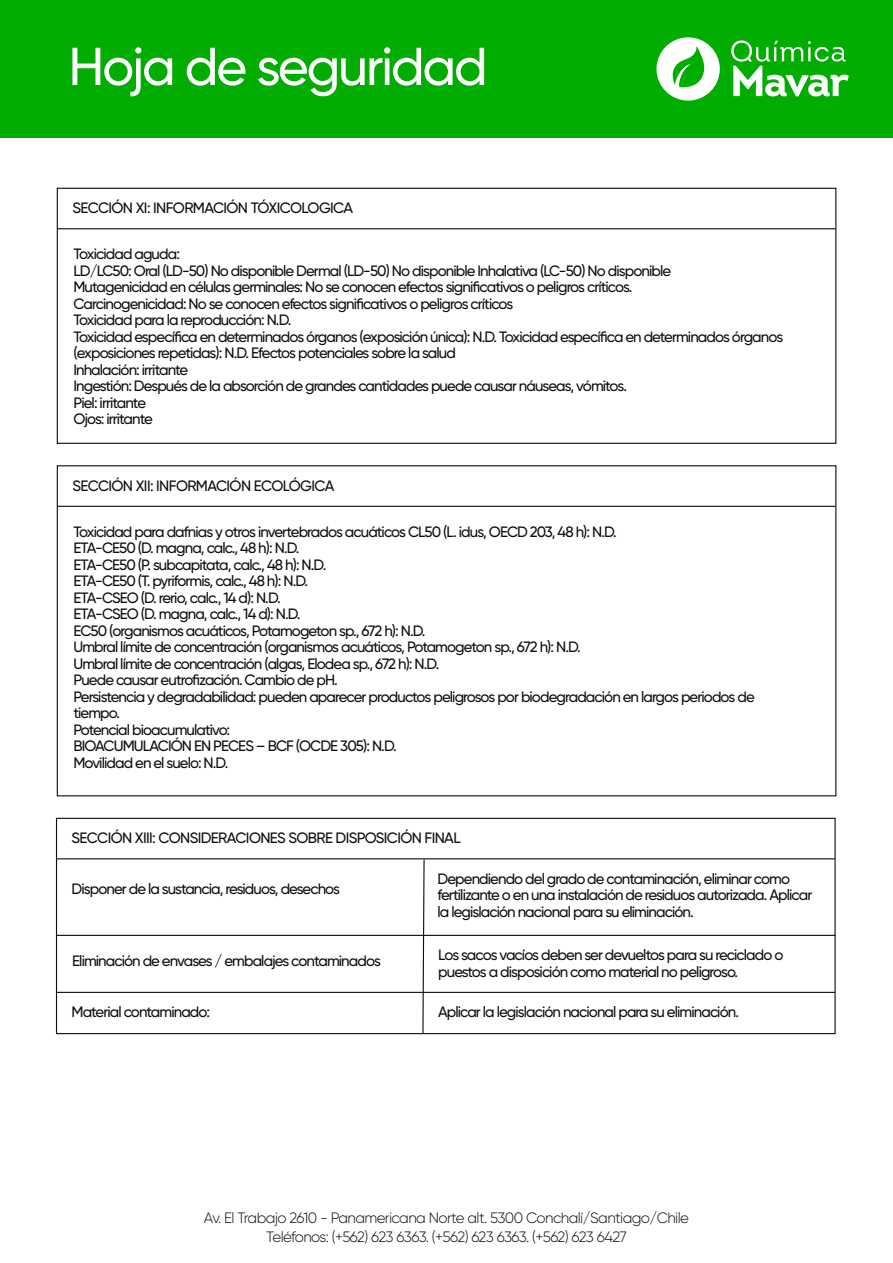
<style>
.page{position:relative;width:893px;height:1263px;background:#fff}
.page>*{position:absolute;margin:0;border:0;box-sizing:border-box;transform-origin:0 0}
.t1{font:500 53.25px "Gilroy";letter-spacing:-.04em;color:#fff}
.t2{font:500 15px/16.5px "Gilroy";letter-spacing:-.06em;color:#0e0e0e}
.t3{font:300 15px/18.9px "Gilroy";letter-spacing:-.04em;color:#0e0e0e;text-align:center}
.t4{font:500 15px "Gilroy";letter-spacing:-.04em;color:#0e0e0e}
</style>
<div class="page">
<div style="left:57px;top:188px;width:779px;height:256px;border:1px solid #0e0e0e"></div>
<hr style="left:57px;top:228px;width:779px;height:1px;background:#0e0e0e">
<hr style="left:57px;top:506px;width:779px;height:1px;background:#0e0e0e">
<div style="left:0;top:0;width:893px;height:138px;background:#00ad00"></div>
<svg style="left:656px;top:37px;width:64px;height:64px"></svg>
<svg style="left:731px;top:40px;width:118px;height:57px"></svg>
<div style="left:56px;top:818px;width:780px;height:216px;border:1px solid #0e0e0e"></div>
<hr style="left:56px;top:858px;width:779px;height:1px;background:#0e0e0e">
<hr style="left:57px;top:935px;width:779px;height:1px;background:#0e0e0e">
<hr style="left:56px;top:992px;width:779px;height:1px;background:#0e0e0e">
<svg style="left:422px;top:858px;width:3px;height:177px"></svg>
<h1 class="t1" style="left:68px;top:34px;width:421px">Hoja de seguridad</h1>
<p class="t4" style="left:72px;top:199px;width:282px">SECCIÓN XI: INFORMACIÓN TÓXICOLOGICA</p>
<p class="t2" style="left:73px;top:246px;width:711px">Toxicidad aguda:<br>LD/LC50: Oral (LD-50) No disponible Dermal (LD-50) No disponible Inhalativa (LC-50) No disponible<br>Mutagenicidad en células germinales: No se conocen efectos significativos o peligros críticos.<br>Carcinogenicidad: No se conocen efectos significativos o peligros críticos<br>Toxicidad para la reproducción: N.D.<br>Toxicidad específica en determinados órganos (exposición única): N.D. Toxicidad específica en determinados órganos (exposiciones repetidas): N.D. Efectos potenciales sobre la salud<br>Inhalación: irritante<br>Ingestión: Después de la absorción de grandes cantidades puede causar náuseas, vómitos.<br>Piel: irritante<br>Ojos: irritante</p>
<p class="t4" style="left:72px;top:476px;width:264px">SECCIÓN XII: INFORMACIÓN ECOLÓGICA</p>
<p class="t2" style="left:73px;top:523px;width:683px">Toxicidad para dafnias y otros invertebrados acuáticos CL50 (L. idus, OECD 203, 48 h): N.D.<br>ETA-CE50 (D. magna, calc., 48 h): N.D.<br>ETA-CE50 (P. subcapitata, calc., 48 h): N.D.<br>ETA-CE50 (T. pyriformis, calc., 48 h): N.D.<br>ETA-CSEO (D. rerio, calc., 14 d): N.D.<br>ETA-CSEO (D. magna, calc., 14 d): N.D.<br>EC50 (organismos acuáticos, Potamogeton sp., 672 h): N.D.<br>Umbral límite de concentración (organismos acuáticos, Potamogeton sp., 672 h): N.D.<br>Umbral límite de concentración (algas, Elodea sp., 672 h): N.D.<br>Puede causar eutrofización. Cambio de pH.<br>Persistencia y degradabilidad: pueden aparecer productos peligrosos por biodegradación en largos periodos de tiempo.<br>Potencial bioacumulativo:<br>BIOACUMULACIÓN EN PECES – BCF (OCDE 305): N.D.<br>Movilidad en el suelo: N.D.</p>
<p class="t4" style="left:72px;top:829px;width:390px">SECCIÓN XIII: CONSIDERACIONES SOBRE DISPOSICIÓN FINAL</p>
<p class="t2" style="left:72px;top:881px;width:270px">Disponer de la sustancia, residuos, desechos</p>
<p class="t2" style="left:438px;top:870px;width:376px">Dependiendo del grado de contaminación, eliminar como fertilizante o en una instalación de residuos autorizada. Aplicar la legislación nacional para su eliminación.</p>
<p class="t2" style="left:72px;top:952px;width:310px">Eliminación de envases / embalajes contaminados</p>
<p class="t2" style="left:438px;top:946px;width:347px">Los sacos vacíos deben ser devueltos para su reciclado o puestos a disposición como material no peligroso.</p>
<p class="t2" style="left:72px;top:1003px;width:140px">Material contaminado:</p>
<p class="t2" style="left:438px;top:1003px;width:302px">Aplicar la legislación nacional para su eliminación.</p>
<p class="t3" style="left:204px;top:1208px;width:487px">Av. El Trabajo 2610 - Panamericana Norte alt. 5300 Conchalí/Santiago/Chile<br>Teléfonos: (+562) 623 6363. (+562) 623 6363. (+562) 623 6427</p>
</div>
